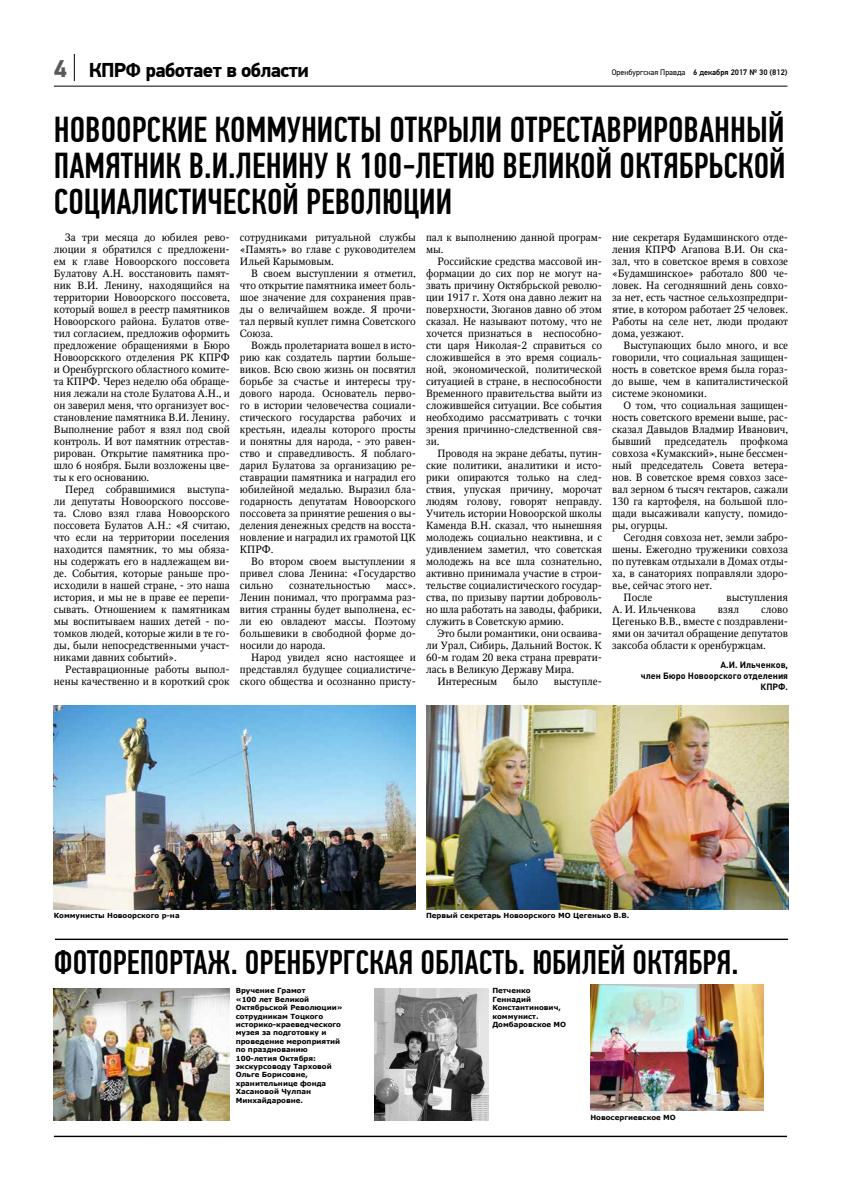
<style>
.page{position:relative;width:842px;height:1191px;background:#fff}
.page>*{position:absolute;margin:0;border:0;box-sizing:border-box;transform-origin:0 0}
.t1{font:500 36px/36px "PF Din Text Comp Pro";color:#000;text-align:justify}
.t2{font:500 34px "PF Din Text Comp Pro";color:#000}
.t3{font:700 24px "PF Din Text Pro";color:#595959}
.t4{font:700 20px "PF Din Text Pro";letter-spacing:-.035em;color:#000}
.t5{font:10.5px/12px "Octava";color:#000;text-align:justify}
.t6{font:700 9px/10.8px "DIN Pro";color:#000;text-align:right}
.t7{font:500 8px "PF Din Text Pro";color:#000}
.t8{font:700 7px/8.4px "Verdana";color:#000}
.s1{font-weight:400}
</style>
<div class="page">
<hr style="left:54px;top:1135px;width:733px;height:2px;background:#000">
<hr style="left:54px;top:86px;width:733px;height:1px;background:#000">
<svg style="left:74px;top:54px;width:1px;height:27px"></svg>
<hr style="left:55px;top:938px;width:733px;height:2px;background:#000">
<img style="left:54px;top:705px;width:362px;height:204px">
<img style="left:426px;top:705px;width:362px;height:204px">
<img style="left:54px;top:988px;width:176px;height:132px">
<img style="left:374px;top:988px;width:114px;height:132px">
<img style="left:590px;top:984px;width:174px;height:126px">
<h3 class="t3" style="left:54px;top:54px;width:15px">4</h3>
<h1 class="t1" style="left:54px;top:112px;width:733px">НОВООРСКИЕ КОММУНИСТЫ ОТКРЫЛИ ОТРЕСТАВРИРОВАННЫЙ ПАМЯТНИК В.И.ЛЕНИНУ К 100-ЛЕТИЮ ВЕЛИКОЙ ОКТЯБРЬСКОЙ СОЦИАЛИСТИЧЕСКОЙ РЕВОЛЮЦИИ</h1>
<p class="t5" style="left:54px;top:231px;width:177px;text-indent:11px">За три месяца до юбилея рево&shy;люции я обратился с предложени&shy;ем к главе Новоорского поссовета Булатову А.Н. восстановить памят&shy;ник В.И. Ленину, находящийся на территории Новоорского поссовета, который вошел в реестр памятников Новоорского района. Булатов отве&shy;тил согласием, предложив оформить предложение обращениями в Бюро Новоорсккого отделения РК КПРФ и Оренбургского областного комите&shy;та КПРФ. Через неделю оба обраще&shy;ния лежали на столе Булатова А.Н., и он заверил меня, что организует вос&shy;становление памятника В.И. Ленину.<br>Выполнение работ я взял под свой контроль. И вот памятник отрестав&shy;рирован. Открытие памятника про&shy;шло 6 ноября. Были возложены цве&shy;ты к его основанию.</p>
<p class="t5" style="left:54px;top:483px;width:177px;text-indent:11px">Перед собравшимися выступа&shy;ли депутаты Новоорского поссове&shy;та. Слово взял глава Новоорского поссовета Булатов А.Н.: «Я считаю, что если на территории поселения находится памятник, то мы обяза&shy;ны содержать его в надлежащем ви&shy;де. События, которые раньше про&shy;исходили в нашей стране, - это наша история, и мы не в праве ее перепи&shy;сывать. Отношением к памятникам мы воспитываем наших детей - по&shy;томков людей, которые жили в те го&shy;ды, были непосредственными участ&shy;никами давних событий».</p>
<p class="t5" style="left:54px;top:663px;width:177px;text-align:right">Реставрационные работы выпол&shy;нены качественно и в короткий срок</p>
<h3 class="t4" style="left:89px;top:58px;width:222px">КПРФ работает в области</h3>
<p class="t7" style="left:612px;top:67px;width:177px"><span class="s1">Оренбургская Правда</span> 6 декабря 2017 № 30 (812)</p>
<p class="t5" style="left:240px;top:231px;width:177px">сотрудниками ритуальной службы «Память» во главе с руководителем Ильей Карымовым.</p>
<p class="t5" style="left:240px;top:267px;width:177px;text-indent:11px">В своем выступлении я отметил, что открытие памятника имеет боль&shy;шое значение для сохранения прав&shy;ды о величайшем вожде. Я прочи&shy;тал первый куплет гимна Советского Союза.</p>
<p class="t5" style="left:240px;top:339px;width:177px;text-indent:11px">Вождь пролетариата вошел в исто&shy;рию как создатель партии больше&shy;виков. Всю свою жизнь он посвятил борьбе за счастье и интересы тру&shy;дового народа. Основатель перво&shy;го в истории человечества социали&shy;стического государства рабочих и крестьян, идеалы которого просты и понятны для народа, - это равен&shy;ство и справедливость. Я поблаго&shy;дарил Булатова за организацию ре&shy;ставрации памятника и наградил его юбилейной медалью. Выразил бла&shy;годарность депутатам Новоорского поссовета за принятие решения о вы&shy;деления денежных средств на восста&shy;новление и наградил их грамотой ЦК КПРФ.</p>
<p class="t5" style="left:240px;top:555px;width:177px;text-indent:11px">Во втором своем выступлении я привел слова Ленина: «Государство сильно</p>
<p class="t5" style="left:426px;top:231px;width:177px">пал к выполнению данной програм&shy;мы.</p>
<p class="t5" style="left:426px;top:255px;width:177px;text-indent:11px">Российские средства массовой ин&shy;формации до сих пор не могут на&shy;звать причину Октябрьской револю&shy;ции 1917 г. Хотя она давно лежит на поверхности, Зюганов давно об этом сказал. Не называют потому, что не хочется признаться в неспособно&shy;сти царя Николая-2 справиться со сложившейся в это время социаль&shy;ной, экономической, политической ситуацией в стране, в неспособности Временного правительства выйти из сложившейся ситуации. Все события необходимо рассматривать с точки зрения причинно-следственной свя&shy;зи.</p>
<p class="t5" style="left:426px;top:447px;width:177px;text-indent:11px">Проводя на экране дебаты, путин&shy;ские политики, аналитики и исто&shy;рики опираются только на след&shy;ствия, упуская причину, морочат людям голову, говорят неправду.<br>Учитель истории Новоорской школы Каменда В.Н. сказал, что нынешняя молодежь социально неактивна, и с удивлением заметил, что советская молодежь на все шла сознательно, активно принимала участие в строи&shy;тельстве социалистического государ&shy;ства, по призыву партии доброволь&shy;но шла работать на заводы, фабрики, служить в Советскую армию.</p>
<p class="t5" style="left:437px;top:627px;width:166px">Это были романтики, они осваива-</p>
<p class="t5" style="left:426px;top:639px;width:177px">ли Урал, Сибирь, Дальний Восток. К</p>
<p class="t5" style="left:426px;top:651px;width:177px">60-м годам 20 века страна преврати-</p>
<p class="t5" style="left:426px;top:663px;width:150px">лась в Великую Державу Мира.</p>
<p class="t5" style="left:437px;top:675px;width:61px">Интересным</p>
<p class="t5" style="left:513px;top:675px;width:26px">было</p>
<p class="t5" style="left:554px;top:675px;width:50px">выступле-</p>
<p class="t5" style="left:612px;top:231px;width:177px">ние секретаря Будамшинского отде&shy;ления КПРФ Агапова В.И. Он ска&shy;зал, что в советское время в совхозе «Будамшинское» работало 800 че&shy;ловек. На сегодняшний день совхо&shy;за нет, есть частное сельхозпредпри&shy;ятие, в котором работает 25 человек.<br>Работы на селе нет, люди продают дома, уезжают.</p>
<p class="t5" style="left:612px;top:339px;width:177px;text-indent:11px">Выступающих было много, и все говорили, что социальная защищен&shy;ность в советское время была гораз&shy;до выше, чем в капиталистической системе экономики.</p>
<p class="t5" style="left:612px;top:399px;width:177px;text-indent:11px">О том, что социальная защищен&shy;ность советского времени выше, рас&shy;сказал Давыдов Владмир Иванович, бывший</p>
<p class="t5" style="left:612px;top:435px;width:177px;text-indent:128px">профкома совхоза «Кумакский», ныне бессмен&shy;ный председатель Совета ветера&shy;нов. В советское время совхоз засе&shy;вал зерном 6 тысяч гектаров, сажали 130 га картофеля, на большой пло&shy;щади высаживали капусту, помидо&shy;ры, огурцы.</p>
<p class="t5" style="left:623px;top:531px;width:166px">Сегодня совхоза нет, земли забро-</p>
<p class="t5" style="left:612px;top:543px;width:177px">шены. Ежегодно труженики совхоза</p>
<p class="t5" style="left:612px;top:555px;width:177px">по путевкам отдыхали в Домах отды-</p>
<p class="t5" style="left:612px;top:567px;width:177px">ха, в санаториях поправляли здоро-</p>
<p class="t5" style="left:612px;top:579px;width:102px">вье, сейчас этого нет.</p>
<p class="t5" style="left:623px;top:591px;width:30px">После</p>
<p class="t5" style="left:727px;top:591px;width:63px">выступления</p>
<p class="t5" style="left:612px;top:603px;width:85px">А. И. Ильченкова</p>
<p class="t5" style="left:718px;top:603px;width:23px">взял</p>
<p class="t5" style="left:664px;top:435px;width:64px">председатель</p>
<p class="t5" style="left:240px;top:579px;width:177px;text-indent:146px">масс».<br>Ленин понимал, что программа раз&shy;вития странны будет выполнена, ес&shy;ли ею овладеют массы. Поэтому большевики в свободной форме до&shy;носили до народа.</p>
<p class="t5" style="left:240px;top:651px;width:177px;text-indent:11px">Народ увидел ясно настоящее и представлял будущее социалистиче&shy;ского общества и осознанно присту-</p>
<p class="t5" style="left:289px;top:579px;width:83px">сознательностью</p>
<p class="t5" style="left:612px;top:603px;width:177px;text-indent:149px">слово Цегенько В.В., вместе с поздравлени&shy;ями он зачитал обращение депутатов заксоба области к оренбуржцам.</p>
<p class="t6" style="left:641px;top:659px;width:149px">А.И. Ильченков,<br>член Бюро Новоорского отделения<br>КПРФ.</p>
<p class="t8" style="left:54px;top:911px;width:127px">Коммунисты Новоорского р-на</p>
<p class="t8" style="left:426px;top:911px;width:205px">Первый секретарь Новоорского МО Цегенько В.В.</p>
<h2 class="t2" style="left:54px;top:942px;width:686px">ФОТОРЕПОРТАЖ. ОРЕНБУРГСКАЯ ОБЛАСТЬ. ЮБИЛЕЙ ОКТЯБРЯ.</h2>
<p class="t8" style="left:492px;top:986px;width:75px">Петченко<br>Геннадий<br>Константинович, коммунист.<br>Домбаровское МО</p>
<p class="t8" style="left:236px;top:986px;width:108px">Вручение Грамот<br>«100 лет Великой<br>Октябрьской Революции» сотрудникам Тоцкого историко-краеведческого музея за подготовку и проведение мероприятий по празднованию<br>100-летия Октября: экскурсоводу Тарховой<br>Ольге Борисовне, хранительнице фонда<br>Хасановой Чулпан<br>Минхайдаровне.</p>
<p class="t8" style="left:590px;top:1112px;width:87px">Новосергиевское МО</p>
</div>
